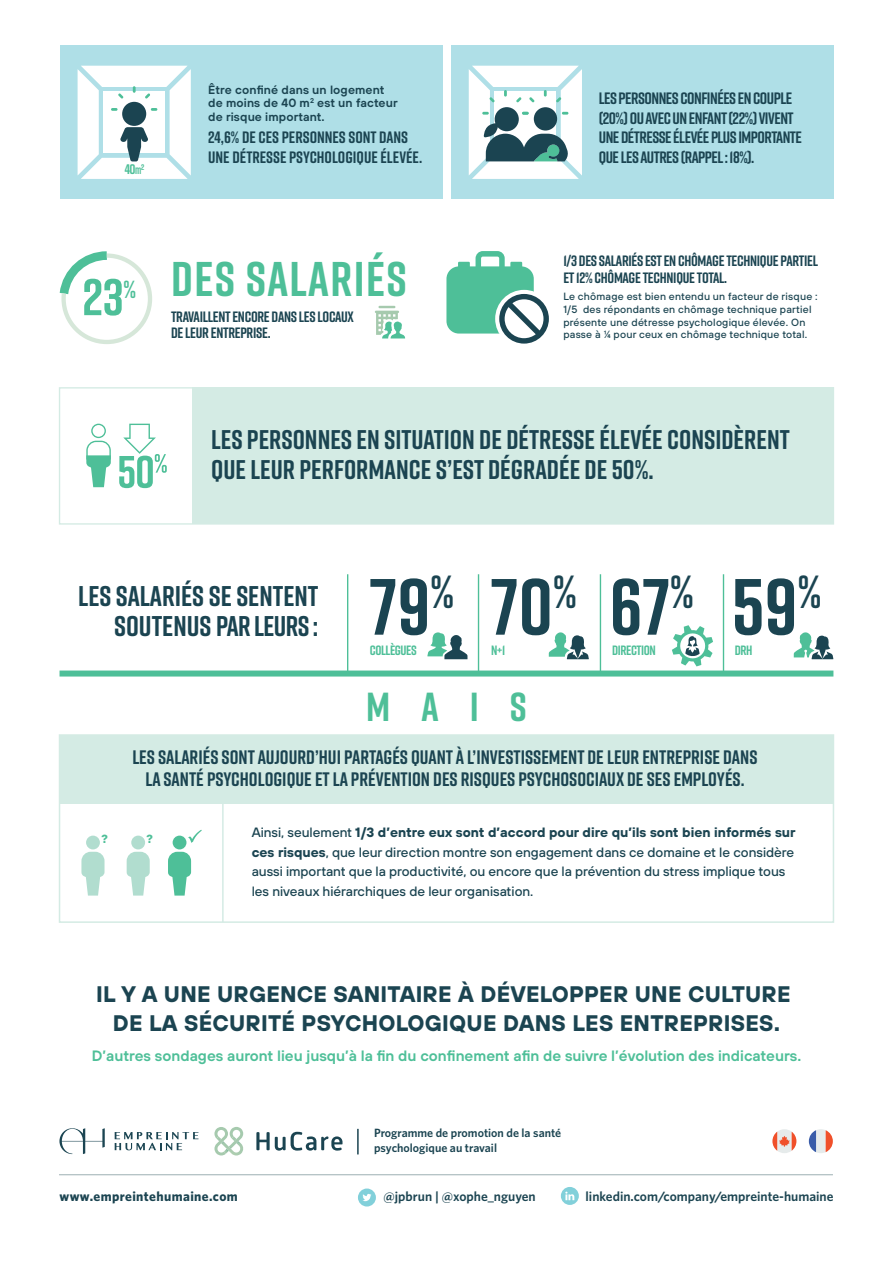
<style>
.page{position:relative;width:893px;height:1263px;background:#fff}
.page>*{position:absolute;margin:0;border:0;box-sizing:border-box;transform-origin:0 0}
.t1{font:700 79.5px "Rift";color:#1b4451}
.t2{font:700 51.45px "Rift";color:#4ebf98}
.t3{font:700 48.75px "Rift";letter-spacing:.03em;color:#4ebf98}
.t4{font:700 40.5px "Rift";color:#4ebf98}
.t5{font:700 28.5px/30px "Rift";color:#1b4451;text-align:right}
.t6{font:700 27px/30px "Rift";color:#1b4451}
.t7{font:700 22.5px/28.5px "TT Hoves";letter-spacing:.01em;color:#1b4451;text-align:center}
.t8{font:700 19.5px/22.5px "Rift";color:#1b4451;text-align:center}
.t9{font:700 16.5px/19.8px "Rift";letter-spacing:-.03em;color:#1b4451}
.t10{font:700 16.5px/19.8px "Rift";color:#1b4451}
.t11{font:700 15px/16.5px "Rift";letter-spacing:-.02em;color:#1b4451}
.t12{font:600 15px "TT Hoves";color:#4ebf98}
.t13{font:700 13.95px "Rift";color:#4ebf98}
.t14{font:500 13.5px/19.5px "TT Hoves";color:#1b4451}
.t15{font:600 13.5px "Whitney";color:#1b4451}
.t16{font:700 13.5px "Rift";letter-spacing:-.03em;color:#4ebf98}
.t17{font:700 13.5px "Whitney";letter-spacing:.03em;color:#1b4451}
.t18{font:600 12px/13.5px "TT Hoves";letter-spacing:.01em;color:#1b4451}
.t19{font:600 12px/15px "Whitney";color:#1b4451}
.t20{font:700 11.85px "TT Hoves";color:#4ebf98}
.t21{font:500 10.5px/12.6px "TT Hoves";letter-spacing:.02em;color:#1b4451}
.t22{font:700 8.1px "Rift";color:#4ebf98}
.s1{font-size:9.3px}
.s2{font-weight:700}
</style>
<div class="page">
<div style="left:192px;top:388px;width:641px;height:136px;background:#d4ebe4"></div>
<div style="left:59px;top:387px;width:775px;height:138px;border:1px solid #d4ebe4"></div>
<div style="left:60px;top:735px;width:773px;height:68px;background:#d4ebe4"></div>
<div style="left:451px;top:46px;width:382px;height:153px;background:#afdfe7"></div>
<div style="left:60px;top:46px;width:382px;height:153px;background:#afdfe7"></div>
<svg style="left:59px;top:251px;width:93px;height:93px"></svg>
<div style="left:446px;top:266px;width:88px;height:68px;background:#4ebf98;border-radius:12px"></div>
<svg style="left:476px;top:251px;width:29px;height:16px"></svg>
<div style="left:510px;top:262px;width:12px;height:7px;background:#4ebf98"></div>
<div style="left:458px;top:262px;width:12px;height:7px;background:#4ebf98"></div>
<div style="left:495px;top:290px;width:58px;height:58px;background:#fff;border-radius:50%"></div>
<svg style="left:499px;top:294px;width:50px;height:50px"></svg>
<svg style="left:86px;top:424px;width:25px;height:63px"></svg>
<svg style="left:119px;top:424px;width:48px;height:64px"></svg>
<svg style="left:427px;top:632px;width:40px;height:27px"></svg>
<svg style="left:549px;top:632px;width:40px;height:27px"></svg>
<svg style="left:672px;top:625px;width:41px;height:41px"></svg>
<svg style="left:794px;top:632px;width:39px;height:27px"></svg>
<div style="left:60px;top:670px;width:773px;height:6px;background:#4ebf98"></div>
<hr style="left:222px;top:802px;width:2px;height:120px;background:#d4ebe4">
<hr style="left:478px;top:574px;width:1px;height:99px;background:#4ebf98">
<hr style="left:600px;top:574px;width:1px;height:99px;background:#4ebf98">
<hr style="left:723px;top:574px;width:1px;height:99px;background:#4ebf98">
<hr style="left:347px;top:574px;width:1px;height:99px;background:#4ebf98">
<div style="left:86px;top:836px;width:14px;height:13px;background:#b1ddcf;border-radius:50%"></div>
<svg style="left:81px;top:852px;width:24px;height:43px"></svg>
<div style="left:131px;top:836px;width:14px;height:13px;background:#b1ddcf;border-radius:50%"></div>
<svg style="left:127px;top:852px;width:23px;height:43px"></svg>
<div style="left:173px;top:836px;width:13px;height:13px;background:#4ebf98;border-radius:50%"></div>
<svg style="left:168px;top:852px;width:23px;height:43px"></svg>
<svg style="left:188px;top:830px;width:14px;height:13px"></svg>
<div style="left:59px;top:734px;width:775px;height:189px;border:2px solid #d4ebe4"></div>
<svg style="left:78px;top:66px;width:113px;height:113px;background:#e1ebed"></svg>
<svg style="left:469px;top:66px;width:113px;height:113px;background:#c1d2d4"></svg>
<svg style="left:561px;top:1187px;width:18px;height:18px"></svg>
<svg style="left:358px;top:1188px;width:18px;height:18px"></svg>
<hr style="left:59px;top:1174px;width:774px;height:1px;background:#9dafb3">
<svg style="left:375px;top:306px;width:30px;height:32px"></svg>
<svg style="left:214px;top:1127px;width:30px;height:28px"></svg>
<svg style="left:256px;top:1132px;width:86px;height:18px"></svg>
<svg style="left:59px;top:1128px;width:46px;height:26px"></svg>
<svg style="left:115px;top:1132px;width:83px;height:18px"></svg>
<hr style="left:357px;top:1129px;width:2px;height:25px;background:#1b4451">
<svg style="left:809px;top:1129px;width:24px;height:24px"></svg>
<svg style="left:772px;top:1129px;width:24px;height:24px"></svg>
<p class="t13" style="left:125px;top:159px;width:18px">40<span class="s1">M</span></p>
<p class="t22" style="left:141px;top:161px;width:5px">2</p>
<p class="t18" style="left:208px;top:82px;width:191px">Être confiné dans un logement de moins de 40 m<sup>2</sup> est un facteur de risque important.</p>
<p class="t9" style="left:599px;top:88px;width:205px">LES PERSONNES CONFINÉES EN COUPLE (20%) OU AVEC UN ENFANT (22%) VIVENT UNE DÉTRESSE ÉLEVÉE PLUS IMPORTANTE QUE LES AUTRES (RAPPEL : 18%).</p>
<p class="t10" style="left:208px;top:128px;width:216px">24,6% DE CES PERSONNES SONT DANS<br>UNE DÉTRESSE PSYCHOLOGIQUE ÉLEVÉE.</p>
<h2 class="t2" style="left:82px;top:260px;width:55px">23<sup>%</sup></h2>
<h3 class="t3" style="left:171px;top:244px;width:237px">DES SALARIÉS</h3>
<p class="t11" style="left:171px;top:308px;width:184px">TRAVAILLENT ENCORE DANS LES LOCAUX<br>DE LEUR ENTREPRISE.</p>
<p class="t11" style="left:563px;top:252px;width:256px">1/3 DES SALARIÉS EST EN CHÔMAGE TECHNIQUE PARTIEL<br>ET 12% CHÔMAGE TECHNIQUE TOTAL.</p>
<p class="t21" style="left:563px;top:290px;width:256px">Le chômage est bien entendu un facteur de risque :<br>1/5 des répondants en chômage technique partiel présente une détresse psychologique élevée. On passe à ¼ pour ceux en chômage technique total.</p>
<h3 class="t6" style="left:211px;top:424px;width:580px">LES PERSONNES EN SITUATION DE DÉTRESSE ÉLEVÉE CONSIDÈRENT<br>QUE LEUR PERFORMANCE S’EST DÉGRADÉE DE 50%.</h3>
<h3 class="t5" style="left:78px;top:580px;width:242px">LES SALARIÉS SE SENTENT<br>SOUTENUS PAR LEURS :</h3>
<h1 class="t1" style="left:370px;top:550px;width:86px">79<sup>%</sup></h1>
<p class="t16" style="left:370px;top:641px;width:48px">COLLÈGUES</p>
<h1 class="t1" style="left:491px;top:550px;width:204px">70<sup>%</sup> 67<sup>%</sup></h1>
<p class="t16" style="left:491px;top:641px;width:16px">N+1</p>
<p class="t16" style="left:612px;top:641px;width:45px">DIRECTION</p>
<h3 class="t4" style="left:366px;top:678px;width:162px">MAIS</h3>
<h1 class="t1" style="left:732px;top:550px;width:91px">59<sup>%</sup></h1>
<p class="t16" style="left:735px;top:641px;width:19px">DRH</p>
<h3 class="t8" style="left:132px;top:745px;width:627px">LES SALARIÉS SONT AUJOURD’HUI PARTAGÉS QUANT À L’INVESTISSEMENT DE LEUR ENTREPRISE DANS<br>LA SANTÉ PSYCHOLOGIQUE ET LA PRÉVENTION DES RISQUES PSYCHOSOCIAUX DE SES EMPLOYÉS.</h3>
<p class="t20" style="left:101px;top:830px;width:8px">?</p>
<p class="t20" style="left:147px;top:830px;width:8px">?</p>
<p class="t14" style="left:252px;top:822px;width:545px">Ainsi, seulement <span class="s2">1/3 d’entre eux sont d’accord pour dire qu’ils sont bien informés sur ces risques</span>, que leur direction montre son engagement dans ce domaine et le considère aussi important que la productivité, ou encore que la prévention du stress implique tous les niveaux hiérarchiques de leur organisation.</p>
<h3 class="t7" style="left:96px;top:979px;width:696px">IL Y A UNE URGENCE SANITAIRE À DÉVELOPPER UNE CULTURE<br>DE LA SÉCURITÉ PSYCHOLOGIQUE DANS LES ENTREPRISES.</h3>
<p class="t12" style="left:92px;top:1046px;width:711px">D’autres sondages auront lieu jusqu’à la fin du confinement afin de suivre l’évolution des indicateurs.</p>
<p class="t19" style="left:374px;top:1125px;width:189px">Programme de promotion de la santé psychologique au travail</p>
<p class="t17" style="left:60px;top:1187px;width:180px">www.empreintehumaine.com</p>
<p class="t15" style="left:384px;top:1187px;width:154px">@jpbrun | @xophe_nguyen</p>
<p class="t15" style="left:585px;top:1187px;width:250px">linkedin.com/company/empreinte-humaine</p>
</div>
